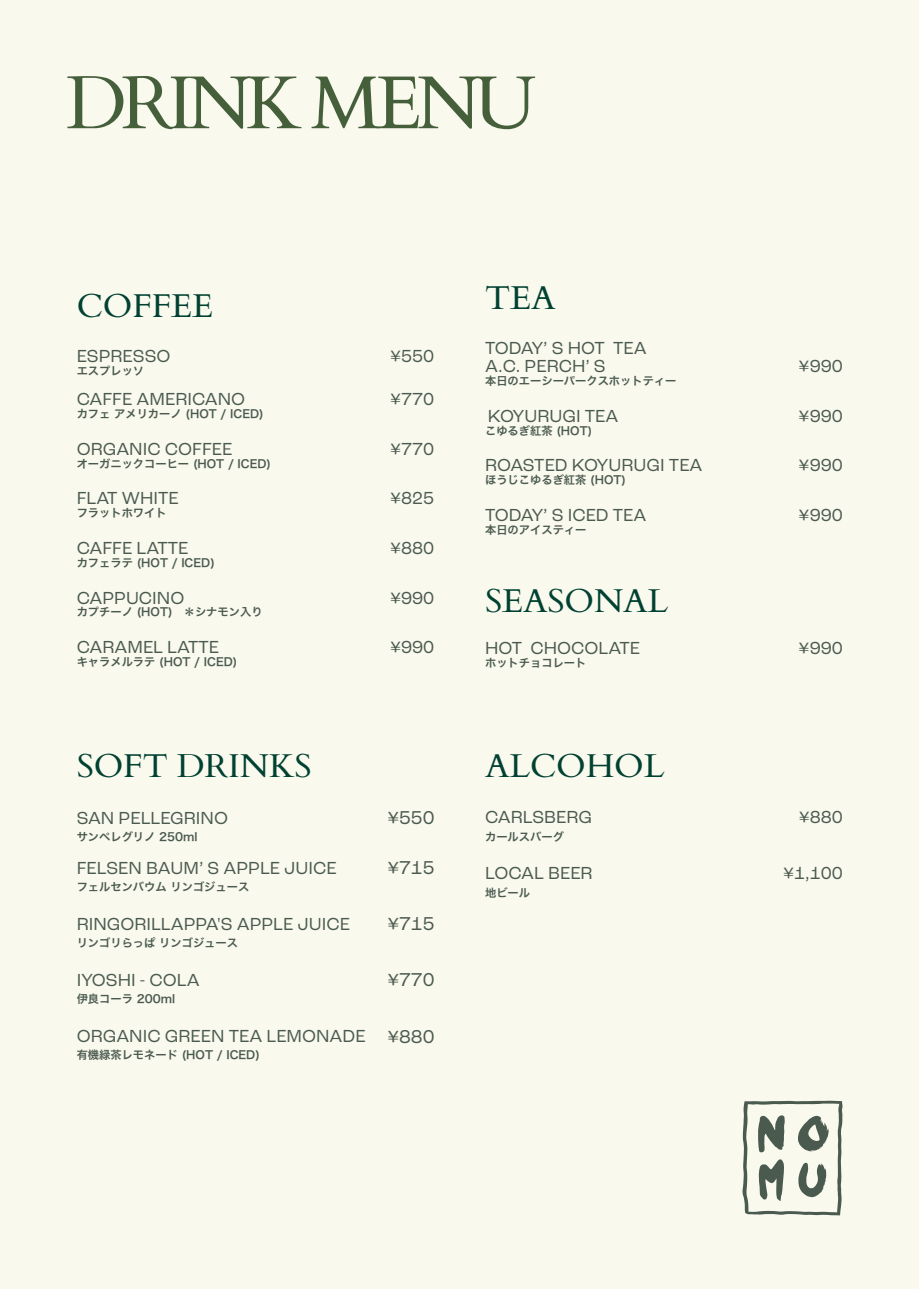
<style>
.page{position:relative;width:919px;height:1289px;background:#fff}
.page>*{position:absolute;margin:0;border:0;box-sizing:border-box;transform-origin:0 0}
.t1{font:75px "Cardo";letter-spacing:-.075em;color:#465f3b}
.t2{font:33px "Cardo";letter-spacing:-.005em;color:#004131;scale:1.04 1}
.t3{font:100 extra-condensed 19.5px "Roc Grotesk Variable";color:#4b5a4f}
.t4{font:100 extra-condensed 18.3px/18px "Roc Grotesk Variable";color:#4b5a4f}
.t5{font:11.25px "Hiragino Sans W6";color:#4b5a4f}
.s1{font-size:19.5px}
</style>
<div class="page">
<div style="left:0;top:0;width:918px;height:1288px;background:#f9f9ee"></div>
<svg style="left:742px;top:1100px;width:99px;height:115px"></svg>
<h1 class="t1" style="left:66px;top:43px;width:471px">DRINK MENU</h1>
<h2 class="t2" style="left:77px;top:279px;width:133px">COFFEE</h2>
<p class="t4" style="left:77px;top:347px;width:95px">ESPRESSO</p>
<p class="t4" style="left:390px;top:347px;width:46px">¥550</p>
<p class="t5" style="left:77px;top:360px;width:69px">エスプレッソ</p>
<p class="t4" style="left:77px;top:391px;width:170px">CAFFE AMERICANO</p>
<p class="t4" style="left:390px;top:391px;width:46px">¥770</p>
<p class="t5" style="left:77px;top:404px;width:188px">カフェアメリカーノ (HOT / ICED)</p>
<p class="t4" style="left:77px;top:440px;width:157px">ORGANIC COFFEE</p>
<p class="t4" style="left:390px;top:440px;width:46px">¥770</p>
<p class="t5" style="left:77px;top:453px;width:196px">オーガニックコーヒー (HOT / ICED)</p>
<p class="t4" style="left:77px;top:490px;width:103px">FLAT WHITE</p>
<p class="t4" style="left:390px;top:490px;width:46px">¥825</p>
<p class="t5" style="left:77px;top:503px;width:91px">フラットホワイト</p>
<p class="t4" style="left:77px;top:539px;width:113px">CAFFE LATTE</p>
<p class="t4" style="left:390px;top:539px;width:46px">¥880</p>
<p class="t5" style="left:77px;top:552px;width:140px">カフェラテ (HOT / ICED)</p>
<p class="t4" style="left:77px;top:589px;width:109px">CAPPUCINO</p>
<p class="t4" style="left:390px;top:589px;width:46px">¥990</p>
<p class="t5" style="left:77px;top:602px;width:187px">カプチーノ (HOT) ＊シナモン入り</p>
<p class="t4" style="left:77px;top:638px;width:144px">CARAMEL LATTE</p>
<p class="t4" style="left:390px;top:638px;width:46px">¥990</p>
<p class="t5" style="left:77px;top:651px;width:162px">キャラメルラテ (HOT / ICED)</p>
<h2 class="t2" style="left:77px;top:739px;width:227px">SOFT DRINKS</h2>
<p class="t4" style="left:77px;top:809px;width:153px">SAN PELLEGRINO</p>
<p class="t3" style="left:387px;top:807px;width:49px">¥550</p>
<p class="t5" style="left:77px;top:826px;width:122px">サンペレグリノ 250ml</p>
<p class="t4" style="left:77px;top:858px;width:261px">FELSEN BAUM’ S APPLE JUICE</p>
<p class="t3" style="left:387px;top:857px;width:49px">¥715</p>
<p class="t5" style="left:77px;top:876px;width:174px">フェルセンバウムリンゴジュース</p>
<p class="t4" style="left:77px;top:915px;width:275px">RINGORILLAPPA'S APPLE JUICE</p>
<p class="t3" style="left:387px;top:913px;width:49px">¥715</p>
<p class="t5" style="left:77px;top:932px;width:163px">リンゴリらっぱリンゴジュース</p>
<p class="t4" style="left:77px;top:971px;width:124px">IYOSHI - COLA</p>
<p class="t3" style="left:387px;top:969px;width:49px">¥770</p>
<p class="t5" style="left:77px;top:988px;width:100px">伊良コーラ 200ml</p>
<p class="t4" style="left:77px;top:1027px;width:359px">ORGANIC GREEN TEA LEMONADE <span class="s1">¥880</span></p>
<p class="t5" style="left:77px;top:1045px;width:185px">有機緑茶レモネード (HOT / ICED)</p>
<h2 class="t2" style="left:485px;top:271px;width:69px">TEA</h2>
<p class="t4" style="left:485px;top:340px;width:163px">TODAY’ S HOT TEA<br>A.C. PERCH’ S</p>
<p class="t4" style="left:798px;top:358px;width:46px">¥990</p>
<p class="t5" style="left:485px;top:371px;width:215px">本日のエーシーパークスホットティー　　</p>
<p class="t4" style="left:488px;top:407px;width:132px">KOYURUGI TEA</p>
<p class="t4" style="left:798px;top:407px;width:46px">¥990</p>
<p class="t5" style="left:485px;top:420px;width:109px">こゆるぎ紅茶 (HOT)</p>
<p class="t4" style="left:485px;top:457px;width:219px">ROASTED KOYURUGI TEA</p>
<p class="t4" style="left:798px;top:457px;width:46px">¥990</p>
<p class="t5" style="left:485px;top:470px;width:142px">ほうじこゆるぎ紅茶 (HOT)</p>
<p class="t4" style="left:485px;top:506px;width:163px">TODAY’ S ICED TEA</p>
<p class="t4" style="left:798px;top:506px;width:46px">¥990</p>
<p class="t5" style="left:485px;top:519px;width:103px">本日のアイスティー</p>
<h2 class="t2" style="left:485px;top:574px;width:178px">SEASONAL</h2>
<p class="t4" style="left:485px;top:639px;width:156px">HOT CHOCOLATE</p>
<p class="t4" style="left:798px;top:639px;width:46px">¥990</p>
<p class="t5" style="left:485px;top:652px;width:103px">ホットチョコレート</p>
<h2 class="t2" style="left:485px;top:739px;width:174px">ALCOHOL</h2>
<p class="t4" style="left:485px;top:808px;width:108px">CARLSBERG</p>
<p class="t4" style="left:798px;top:808px;width:46px">¥880</p>
<p class="t5" style="left:485px;top:826px;width:80px">カールスバーグ</p>
<p class="t4" style="left:485px;top:864px;width:109px">LOCAL BEER</p>
<p class="t4" style="left:783px;top:864px;width:61px">¥1,100</p>
<p class="t5" style="left:485px;top:883px;width:46px">地ビール</p>
</div>
